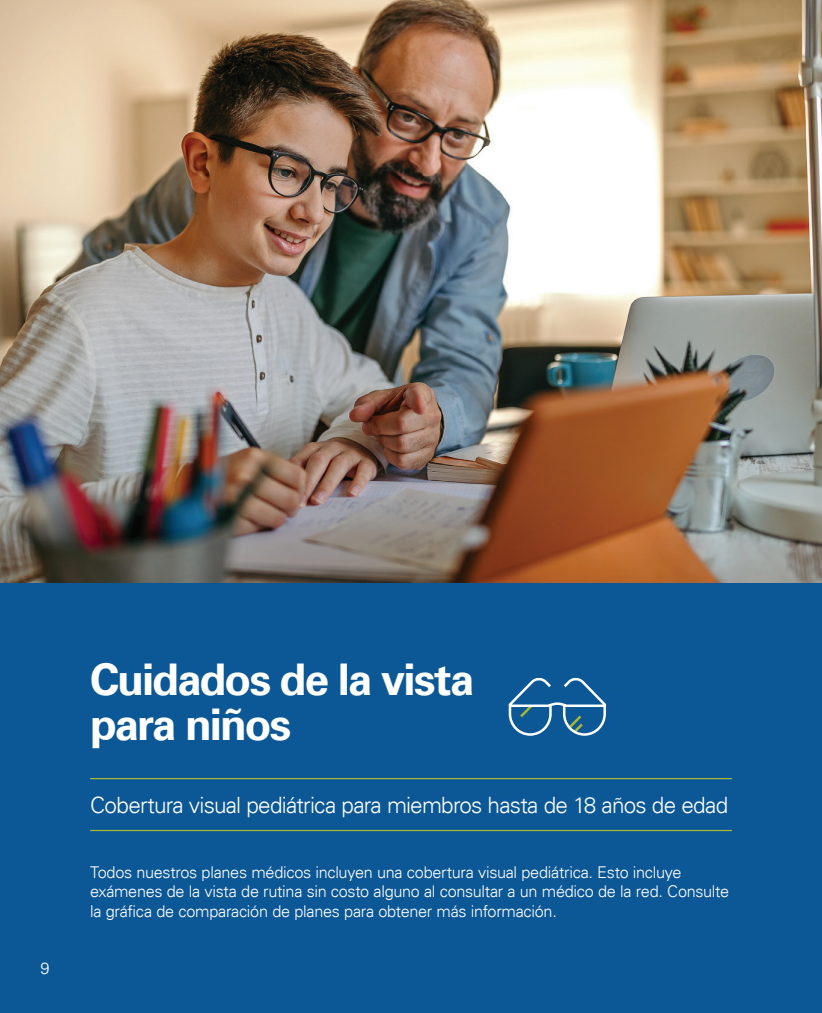
<style>
.page{position:relative;width:822px;height:1013px;background:#fff}
.page>*{position:absolute;margin:0;border:0;box-sizing:border-box;transform-origin:0 0}
.t1{font:700 43.75px/45px "Univers LT";letter-spacing:-.045em;color:#fff}
.t2{font:300 22.5px "Univers LT";letter-spacing:-.035em;color:#fff}
.t3{font:300 16.25px/19.5px "Univers LT";letter-spacing:-.02em;color:#fff}
</style>
<div class="page">
<div style="left:0;top:576px;width:821px;height:436px;background:#0c5896"></div>
<hr style="left:90px;top:778px;width:641px;height:1px;background:#a9b632">
<hr style="left:90px;top:829px;width:641px;height:2px;background:#a9b632">
<img style="left:0;top:0;width:821px;height:582px">
<svg style="left:508px;top:678px;width:99px;height:58px"></svg>
<p class="t3" style="left:40px;top:958px;width:11px">9</p>
<h1 class="t1" style="left:90px;top:657px;width:385px">Cuidados de la vista para niños</h1>
<h2 class="t2" style="left:90px;top:791px;width:639px">Cobertura visual pediátrica para miembros hasta de 18 años de edad</h2>
<p class="t3" style="left:90px;top:862px;width:640px">Todos nuestros planes médicos incluyen una cobertura visual pediátrica. Esto incluye exámenes de la vista de rutina sin costo alguno al consultar a un médico de la red. Consulte la gráfica de comparación de planes para obtener más información.</p>
</div>
